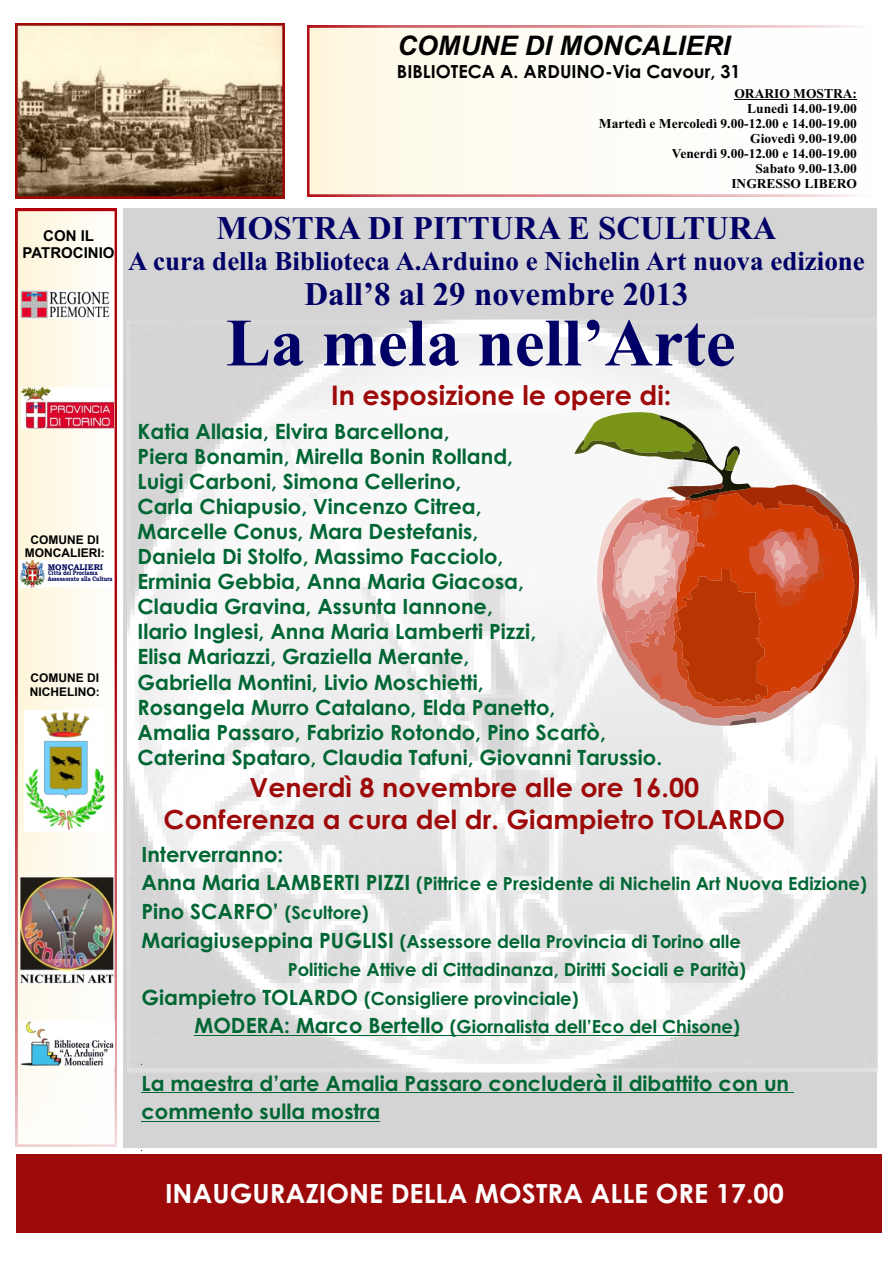
<style>
.page{position:relative;width:893px;height:1263px;background:#fff}
.page>*{position:absolute;margin:0;border:0;box-sizing:border-box;transform-origin:0 0}
.t1{font:700 67.5px "Times New Roman";color:#006}
.t2{font:700 33px "Times New Roman";color:#006}
.t3{font:700 27px "Times New Roman";color:#006}
.t4{font:700 27px "Century Gothic";color:#9e0a0a}
.t5{font:italic 700 27px "Arial";color:#000}
.t6{font:700 26.4px/32px "Century Gothic";color:#9e0a0a;text-align:center}
.t7{font:700 26.4px "Century Gothic";color:#fff}
.t8{font:700 21px/25px "Century Gothic";color:#063}
.t9{font:700 18px "Century Gothic";color:#063}
.t10{font:700 18px "Century Gothic";color:#000}
.t11{font:700 15px/16.8px "Arial";color:#000;text-align:center}
.t12{font:700 13.5px/15px "Times New Roman";color:#000;text-align:right}
.t13{font:700 12px/13.4px "Arial";color:#000}
.t14{font:700 8.25px "Bookman Old Style";color:#00085a}
.t15{font:700 6.75px "Bookman Old Style";color:#00085a;scale:.76 1}
.t16{font:700 6.6px "Bookman Old Style";color:#00085a;scale:.79 1}
.s1{font-size:21px}
.s2{font-size:18px}
</style>
<div class="page">
<svg style="left:16px;top:209px;width:101px;height:937px"></svg>
<div style="left:20px;top:561px;width:93px;height:26px;background:#fff"></div>
<div style="left:123px;top:208px;width:754px;height:940px;background:#d4d4d4"></div>
<div style="left:16px;top:1154px;width:865px;height:79px;background:#9e0a0a"></div>
<svg style="left:307px;top:26px;width:550px;height:171px"></svg>
<img style="left:127px;top:319px;width:751px;height:753px">
<img style="left:20px;top:876px;width:93px;height:109px">
<img style="left:25px;top:711px;width:80px;height:120px">
<img style="left:21px;top:387px;width:93px;height:41px">
<svg style="left:575px;top:409px;width:285px;height:317px;background:#d3937a"></svg>
<img style="left:21px;top:290px;width:89px;height:28px">
<hr style="left:734px;top:99px;width:123px;height:1px;background:#000">
<hr style="left:194px;top:1035px;width:255px;height:1px;background:#063">
<hr style="left:449px;top:1035px;width:290px;height:1px;background:#063">
<hr style="left:141px;top:1092px;width:653px;height:1px;background:#063">
<hr style="left:141px;top:1121px;width:239px;height:1px;background:#063">
<img style="left:16px;top:24px;width:268px;height:174px">
<img style="left:19px;top:1021px;width:96px;height:45px">
<img style="left:20px;top:561px;width:26px;height:26px">
<p class="t11" style="left:23px;top:229px;width:93px">CON IL<br>PATROCINIO</p>
<p class="t13" style="left:25px;top:534px;width:81px;text-align:center">COMUNE DI<br>MONCALIERI:</p>
<p class="t14" style="left:48px;top:564px;width:57px">MONCALIERI</p>
<p class="t15" style="left:48px;top:571px;width:67px">Città del Proclama</p>
<p class="t16" style="left:48px;top:576px;width:83px">Assessorato alla Cultura</p>
<p class="t13" style="left:30px;top:672px;width:71px">COMUNE DI<br>NICHELINO:</p>
<p class="t5" style="left:397px;top:36px;width:334px">COMUNE DI MONCALIERI</p>
<p class="t12" style="left:599px;top:87px;width:260px">ORARIO MOSTRA:<br>Lunedì 14.00-19.00<br>Martedì e Mercoledì 9.00-12.00 e 14.00-19.00<br>Giovedì 9.00-19.00<br>Venerdì 9.00-12.00 e 14.00-19.00<br>Sabato 9.00-13.00<br>INGRESSO LIBERO</p>
<p class="t10" style="left:397px;top:64px;width:345px">BIBLIOTECA A. ARDUINO-Via Cavour, 31</p>
<h2 class="t2" style="left:217px;top:217px;width:561px">MOSTRA DI PITTURA E SCULTURA</h2>
<p class="t3" style="left:128px;top:252px;width:738px">A cura della Biblioteca A.Arduino e Nichelin Art nuova edizione</p>
<h2 class="t2" style="left:304px;top:283px;width:386px">Dall’8 al 29 novembre 2013</h2>
<h1 class="t1" style="left:226px;top:320px;width:511px">La mela nell’Arte</h1>
<p class="t4" style="left:331px;top:385px;width:342px">In esposizione le opere di:</p>
<p class="t8" style="left:138px;top:421px;width:526px">Katia Allasia, Elvira Barcellona,<br>Piera Bonamin, Mirella Bonin Rolland,<br>Luigi Carboni, Simona Cellerino,<br>Carla Chiapusio, Vincenzo Citrea,<br>Marcelle Conus, Mara Destefanis,<br>Daniela Di Stolfo, Massimo Facciolo,<br>Erminia Gebbia, Anna Maria Giacosa,<br>Claudia Gravina, Assunta Iannone,<br>Ilario Inglesi, Anna Maria Lamberti Pizzi,<br>Elisa Mariazzi, Graziella Merante,<br>Gabriella Montini, Livio Moschietti,<br>Rosangela Murro Catalano, Elda Panetto,<br>Amalia Passaro, Fabrizio Rotondo, Pino Scarfò, Caterina Spataro, Claudia Tafuni, Giovanni Tarussio.</p>
<p class="t6" style="left:164px;top:773px;width:623px">Venerdì 8 novembre alle ore 16.00<br>Conferenza a cura del dr. Giampietro TOLARDO</p>
<p class="t8" style="left:142px;top:843px;width:143px">Interverranno:</p>
<p class="t9" style="left:142px;top:877px;width:727px"><span class="s1">Anna Maria LAMBERTI PIZZI</span> (Pittrice e Presidente di Nichelin Art Nuova Edizione)</p>
<p class="t8" style="left:142px;top:901px;width:229px">Pino SCARFO’ <span class="s2">(Scultore)</span></p>
<p class="t9" style="left:142px;top:934px;width:601px"><span class="s1">Mariagiuseppina PUGLISI</span> (Assessore della Provincia di Torino alle</p>
<p class="t9" style="left:288px;top:963px;width:460px">Politiche Attive di Cittadinanza, Diritti Sociali e Parità)</p>
<p class="t9" style="left:142px;top:991px;width:439px"><span class="s1">Giampietro TOLARDO</span> (Consigliere provinciale)</p>
<p class="t9" style="left:194px;top:1020px;width:547px"><span class="s1">MODERA: Marco Bertello</span> (Giornalista dell’Eco del Chisone)</p>
<p class="t8" style="left:142px;top:1070px;width:649px;line-height:28.7px">La maestra d’arte Amalia Passaro concluderà il dibattito con un commento sulla mostra</p>
<p class="t7" style="left:165px;top:1183px;width:620px">INAUGURAZIONE DELLA MOSTRA ALLE ORE 17.00</p>
</div>
